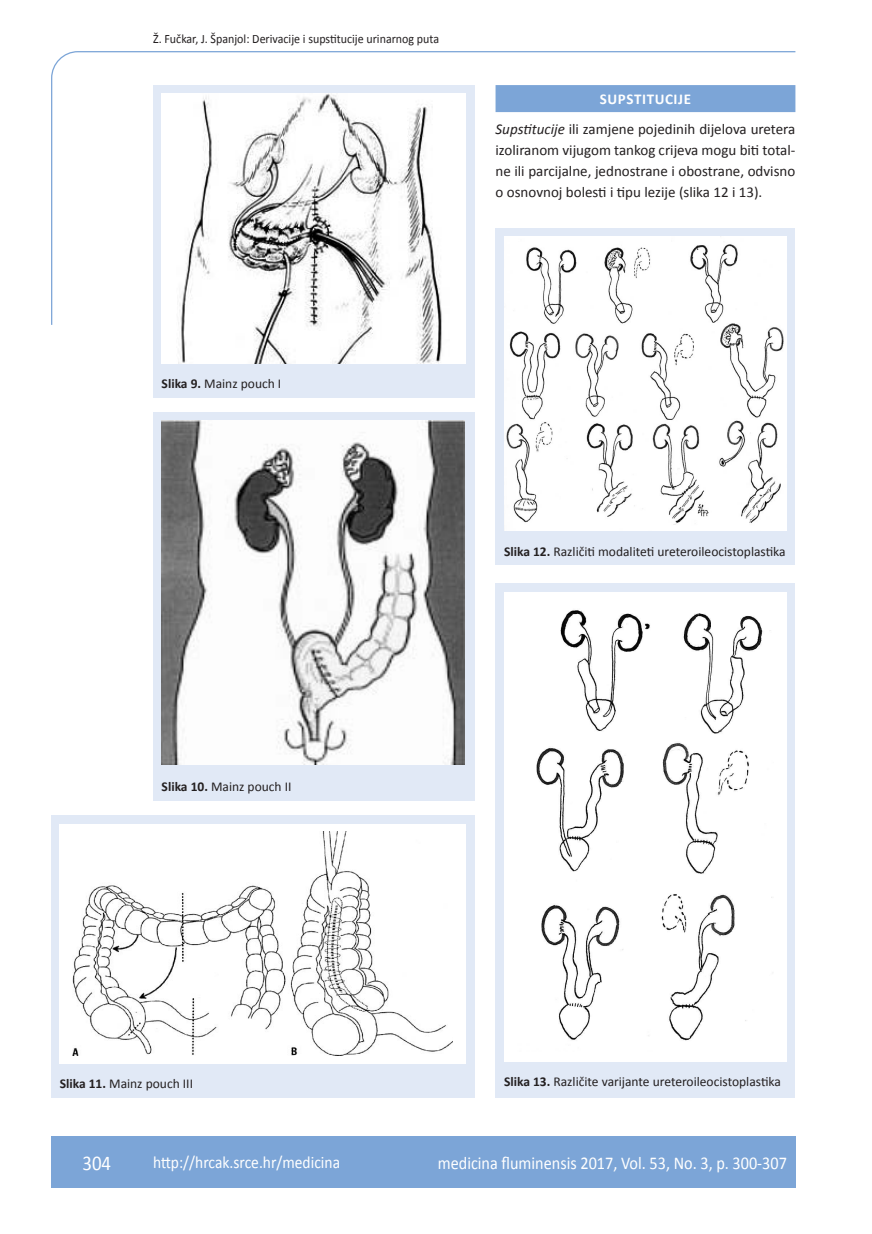
<style>
.page{position:relative;width:872px;height:1234px;background:#fff}
.page>*{position:absolute;margin:0;border:0;box-sizing:border-box;transform-origin:0 0}
.t1{font:21px "Calibri";color:#fff;scale:.9 1}
.t2{font:18px "Calibri";color:#fff;scale:.9 1}
.t3{font:17.25px "Calibri";color:#fff;scale:.9 1}
.t4{font:15px/21px "Calibri";color:#231f20;text-align:center}
.t5{font:13.5px "Calibri";color:#231f20}
.t6{font:12.75px "Calibri";color:#231f20;scale:.94 1}
.s1{font-weight:700;color:#fff}
.s2{font-style:italic}
.s3{font-weight:700}
</style>
<div class="page">
<svg style="left:51px;top:51px;width:745px;height:275px"></svg>
<div style="left:51px;top:1135px;width:744px;height:51px;background:#7ca5d7"></div>
<div style="left:495px;top:85px;width:300px;height:27px;background:#7ca5d7"></div>
<div style="left:153px;top:85px;width:321px;height:312px;background:#e1e9f6"></div>
<img style="left:162px;top:94px;width:304px;height:269px">
<div style="left:153px;top:412px;width:321px;height:388px;background:#e1e9f6"></div>
<img style="left:162px;top:421px;width:303px;height:343px">
<div style="left:51px;top:815px;width:423px;height:282px;background:#e1e9f6"></div>
<div style="left:60px;top:823px;width:406px;height:240px;background:#fff"></div>
<img style="left:72px;top:831px;width:381px;height:224px">
<div style="left:495px;top:228px;width:300px;height:336px;background:#e1e9f6"></div>
<img style="left:504px;top:237px;width:282px;height:293px">
<div style="left:495px;top:583px;width:300px;height:514px;background:#e1e9f6"></div>
<div style="left:504px;top:592px;width:283px;height:469px;background:#fff"></div>
<img style="left:536px;top:610px;width:236px;height:431px">
<p class="t6" style="left:153px;top:30px;width:306px">Ž. Fučkar, J. Španjol: Derivacije i supstitucije urinarnog puta</p>
<p class="t4" style="left:495px;top:83px;width:301px;line-height:30.5px"><span class="s1">SUPSTITUCIJE<br></span><span class="s2">Supstitucije</span> ili zamjene pojedinih dijelova uretera</p>
<p class="t4" style="left:495px;top:139px;width:301px;text-align:justify">izoliranom vijugom tankog crijeva mogu biti total&shy;ne ili parcijalne, jednostrane i obostrane, odvisno o osnovnoj bolesti i tipu lezije (slika 12 i 13).</p>
<p class="t5" style="left:162px;top:375px;width:121px"><span class="s3">Slika 9.</span> Mainz pouch I</p>
<p class="t5" style="left:504px;top:543px;width:283px"><span class="s3">Slika 12.</span> Različiti modaliteti ureteroileocistoplastika</p>
<p class="t5" style="left:162px;top:777px;width:131px"><span class="s3">Slika 10.</span> Mainz pouch II</p>
<p class="t5" style="left:60px;top:1075px;width:135px"><span class="s3">Slika 11.</span> Mainz pouch III</p>
<p class="t5" style="left:504px;top:1073px;width:278px"><span class="s3">Slika 13.</span> Različite varijante ureteroileocistoplastika</p>
<h1 class="t1" style="left:82px;top:1149px;width:33px">304</h1>
<p class="t3" style="left:153px;top:1150px;width:209px">http://hrcak.srce.hr/medicina</p>
<p class="t2" style="left:438px;top:1151px;width:389px">medicina fluminensis 2017, Vol. 53, No. 3, p. 300-307</p>
</div>
